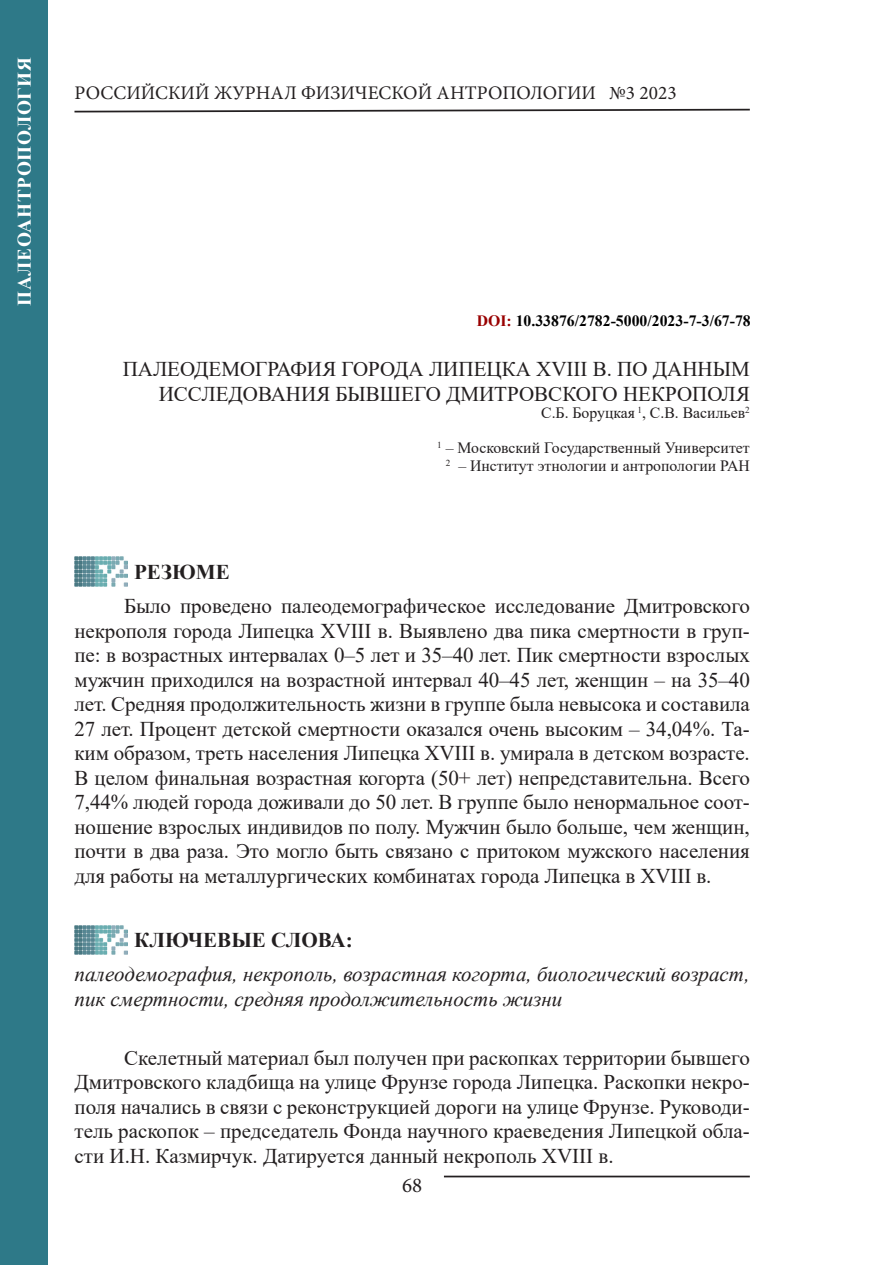
<style>
.page{position:relative;width:874px;height:1265px;background:#fff}
.page>*{position:absolute;margin:0;border:0;box-sizing:border-box;transform-origin:0 0}
.t1{font:21px/24.5px "Times New Roman";color:#231f20;text-align:justify}
.t2{font:italic 21px/24.5px "Times New Roman";color:#231f20}
.t3{font:700 21px "Times New Roman";color:#231f20}
.t4{font:21px "Minion Pro";color:#231f20}
.t5{font:19.25px "Minion Pro";color:#231f20}
.t6{font:700 19.25px "Times New Roman";letter-spacing:.035em;color:#fff}
.t7{font:15.75px/17.5px "Times New Roman";color:#231f20;text-align:center}
.t8{font:700 15.75px "Times New Roman";color:#000}
.s1{color:#900}
</style>
<div class="page">
<svg style="left:74px;top:108px;width:676px;height:5px"></svg>
<hr style="left:443px;top:1176px;width:306px;height:1px;background:#231f20">
<img style="left:75px;top:557px;width:52px;height:30px">
<img style="left:75px;top:925px;width:52px;height:30px">
<div style="left:0;top:0;width:47px;height:1265px;background:#2e7988"></div>
<p class="t6" style="left:10px;top:306px;width:250px;rotate:-90deg">ПАЛЕОАНТРОПОЛОГИЯ</p>
<p class="t5" style="left:74px;top:80px;width:603px">РОССИЙСКИЙ ЖУРНАЛ ФИЗИЧЕСКОЙ АНТРОПОЛОГИИ №3 2023</p>
<p class="t8" style="left:476px;top:310px;width:275px"><span class="s1">DOI:</span> 10.33876/2782-5000/2023-7-3/67-78</p>
<p class="t1" style="left:123px;top:357px;width:628px;text-align:right">ПАЛЕОДЕМОГРАФИЯ ГОРОДА ЛИПЕЦКА XVIII В. ПО ДАННЫМ<br>ИССЛЕДОВАНИЯ БЫВШЕГО ДМИТРОВСКОГО НЕКРОПОЛЯ</p>
<p class="t7" style="left:541px;top:404px;width:210px">С.Б. Боруцкая <sup>1</sup>, С.В. Васильев<sup>2</sup></p>
<p class="t7" style="left:437px;top:439px;width:314px"><sup>1</sup> – Московский Государственный Университет<br><sup>2</sup> – Институт этнологии и антропологии РАН</p>
<p class="t3" style="left:134px;top:557px;width:97px">РЕЗЮМЕ</p>
<p class="t1" style="left:74px;top:593px;width:676px;text-indent:50px">Было проведено палеодемографическое исследование Дмитровского некрополя города Липецка XVIII в. Выявлено два пика смертности в груп&shy;пе: в возрастных интервалах 0–5 лет и 35–40 лет. Пик смертности взрослых мужчин приходился на возрастной интервал 40–45 лет, женщин – на 35–40 лет. Средняя продолжительность жизни в группе была невысока и составила 27 лет. Процент детской смертности оказался очень высоким – 34,04%. Та&shy;ким образом, треть населения Липецка XVIII в. умирала в детском возрасте.<br>В целом финальная возрастная когорта (50+ лет) непредставительна. Всего 7,44% людей города доживали до 50 лет. В группе было ненормальное соот&shy;ношение взрослых индивидов по полу. Мужчин было больше, чем женщин, почти в два раза. Это могло быть связано с притоком мужского населения для работы на металлургических комбинатах города Липецка в XVIII в.</p>
<p class="t3" style="left:134px;top:925px;width:220px">КЛЮЧЕВЫЕ СЛОВА:</p>
<p class="t2" style="left:74px;top:961px;width:676px">палеодемография, некрополь, возрастная когорта, биологический возраст, пик смертности, средняя продолжительность жизни</p>
<p class="t1" style="left:74px;top:1045px;width:676px;text-indent:50px">Скелетный материал был получен при раскопках территории бывшего Дмитровского кладбища на улице Фрунзе города Липецка. Раскопки некро&shy;поля начались в связи с реконструкцией дороги на улице Фрунзе. Руководи&shy;тель раскопок – председатель Фонда научного краеведения Липецкой обла&shy;сти И.Н. Казмирчук. Датируется данный некрополь XVIII в.</p>
<p class="t4" style="left:402px;top:1171px;width:22px">68</p>
</div>
